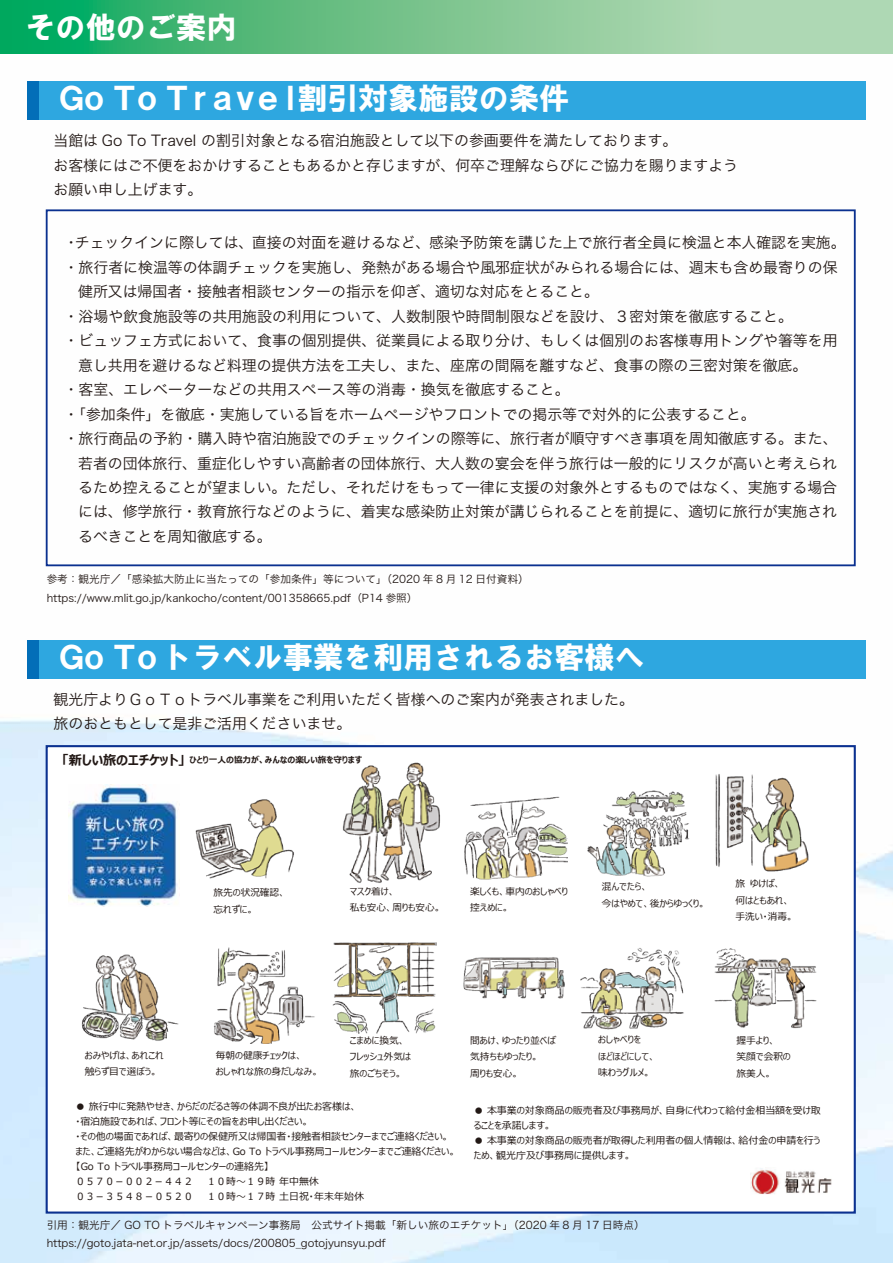
<style>
.page{position:relative;width:893px;height:1263px;background:#fff}
.page>*{position:absolute;margin:0;border:0;box-sizing:border-box;transform-origin:0 0}
.t1{font:30.15px "HG Soei Kakugothic UB";color:#fff}
.t2{font:30.15px "HG Soei Kakugothic UB";letter-spacing:-.125em;color:#fff}
.t3{font:14.85px/24.5px "Hira Kaku Std N W3";color:#221815}
.t4{font:10.65px/18.6px "Hira Kaku Std N W3";color:#221815}
.t5{font:9.9px/14.9px "Meiryo UI";color:#221815}
.t6{font:9.75px/16.5px "Meiryo UI";color:#221815}
.t7{font:700 8.7px "Meiryo UI";color:#221815}
.s1{font-size:13.2px}
</style>
<div class="page">
<img style="left:0;top:209px;width:893px;height:1054px">
<div style="left:27px;top:81px;width:839px;height:39px;background:#2ea7e0"></div>
<div style="left:27px;top:81px;width:12px;height:39px;background:#036eb8"></div>
<div style="left:27px;top:640px;width:839px;height:38px;background:#2ea7e0"></div>
<div style="left:27px;top:640px;width:12px;height:38px;background:#036eb8"></div>
<svg style="left:0;top:0;width:893px;height:54px;background:#71c38e"></svg>
<div style="left:46px;top:209px;width:810px;height:357px;border:2px solid #0b3190"></div>
<div style="left:46px;top:745px;width:810px;height:468px;background:#fff;border:2px solid #0b3190"></div>
<img style="left:750px;top:1168px;width:82px;height:26px">
<img style="left:342px;top:762px;width:98px;height:121px">
<img style="left:464px;top:796px;width:103px;height:84px">
<img style="left:587px;top:790px;width:102px;height:86px">
<img style="left:213px;top:947px;width:102px;height:97px">
<img style="left:195px;top:799px;width:99px;height:80px">
<img style="left:715px;top:774px;width:94px;height:98px">
<img style="left:81px;top:954px;width:98px;height:87px">
<img style="left:69px;top:784px;width:110px;height:123px">
<img style="left:333px;top:942px;width:104px;height:91px">
<img style="left:714px;top:948px;width:103px;height:81px">
<img style="left:581px;top:948px;width:103px;height:82px">
<img style="left:463px;top:957px;width:102px;height:42px">
<h1 class="t1" style="left:25px;top:12px;width:213px">その他のご案内</h1>
<h1 class="t2" style="left:57px;top:83px;width:514px">Ｇｏ Ｔｏ Ｔｒａｖｅｌ割引対象施設の条件</h1>
<p class="t3" style="left:54px;top:128px;width:686px">当館は Go To Travel の割引対象となる宿泊施設として以下の参画要件を満たしております。<br>お客様にはご不便をおかけすることもあるかと存じますが、何卒ご理解ならびにご協力を賜りますようお願い申し上げます。</p>
<p class="t3" style="left:64px;top:230px;width:783px">・チェックインに際しては、直接の対面を避けるなど、感染予防策を講じた上で旅行者全員に検温と本人確認を実施。</p>
<p class="t3" style="left:64px;top:255px;width:775px">・旅行者に検温等の体調チェックを実施し、発熱がある場合や風邪症状がみられる場合には、週末も含め最寄りの保</p>
<p class="t3" style="left:78px;top:279px;width:522px">健所又は帰国者・接触者相談センターの指示を仰ぎ、適切な対応をとること。</p>
<p class="t3" style="left:64px;top:304px;width:731px">・浴場や飲食施設等の共用施設の利用について、人数制限や時間制限などを設け、３密対策を徹底すること。</p>
<p class="t3" style="left:64px;top:328px;width:775px">・ビュッフェ方式において、食事の個別提供、従業員による取り分け、もしくは個別のお客様専用トングや箸等を用</p>
<p class="t3" style="left:78px;top:353px;width:731px">意し共用を避けるなど料理の提供方法を工夫し、また、座席の間隔を離すなど、食事の際の三密対策を徹底。</p>
<p class="t3" style="left:64px;top:377px;width:507px">・客室、エレベーターなどの共用スペース等の消毒・換気を徹底すること。</p>
<p class="t3" style="left:64px;top:402px;width:694px">・「参加条件」を徹底・実施している旨をホームページやフロントでの掲示等で対外的に公表すること。</p>
<p class="t3" style="left:64px;top:426px;width:775px">・旅行商品の予約・購入時や宿泊施設でのチェックインの際等に、旅行者が順守すべき事項を周知徹底する。また、</p>
<p class="t3" style="left:78px;top:450px;width:760px">若者の団体旅行、重症化しやすい高齢者の団体旅行、大人数の宴会を伴う旅行は一般的にリスクが高いと考えられ</p>
<p class="t3" style="left:78px;top:475px;width:760px">るため控えることが望ましい。ただし、それだけをもって一律に支援の対象外とするものではなく、実施する場合</p>
<p class="t3" style="left:78px;top:499px;width:760px">には、修学旅行・教育旅行などのように、着実な感染防止対策が講じられることを前提に、適切に旅行が実施され</p>
<p class="t3" style="left:78px;top:524px;width:195px">るべきことを周知徹底する。</p>
<p class="t4" style="left:47px;top:570px;width:484px">参考：観光庁／「感染拡大防止に当たっての「参加条件」等について」（2020 年 8 月 12 日付資料）https://www.mlit.go.jp/kankocho/content/001358665.pdf（P14 参照）</p>
<h1 class="t1" style="left:57px;top:642px;width:590px">Ｇｏ Ｔｏ トラベル事業を利用されるお客様へ</h1>
<p class="t3" style="left:54px;top:687px;width:582px">観光庁よりＧｏＴｏトラベル事業をご利用いただく皆様へのご案内が発表されました。旅のおともとして是非ご活用くださいませ。　　　　　　</p>
<p class="t7" style="left:62px;top:753px;width:302px"><span class="s1">「新しい旅のエチケット」</span>ひとり一人の協力が、みんなの楽しい旅を守ります</p>
<p class="t6" style="left:85px;top:1047px;width:80px">おみやげは、あれこれ触らず目で選ぼう。</p>
<p class="t6" style="left:213px;top:885px;width:74px">旅先の状況確認、忘れずに。</p>
<p class="t6" style="left:350px;top:883px;width:93px">マスク着け、<br>私も安心、周りも安心。</p>
<p class="t6" style="left:736px;top:876px;width:59px">旅ゆけば、<br>何はともあれ、手洗い・消毒。</p>
<p class="t6" style="left:470px;top:883px;width:99px">楽しくも、車内のおしゃべり控えめに。</p>
<p class="t6" style="left:602px;top:879px;width:105px">混んでたら、<br>今はやめて、後からゆっくり。</p>
<p class="t6" style="left:216px;top:1047px;width:105px">毎朝の健康チェックは、<br>おしゃれな旅の身だしなみ。</p>
<p class="t6" style="left:350px;top:1032px;width:63px">こまめに換気、フレッシュ外気は旅のごちそう。</p>
<p class="t6" style="left:470px;top:1032px;width:87px">間あけ、ゆったり並べ、ば気持ちもゆったり。<br>周りも安心。</p>
<p class="t6" style="left:736px;top:1032px;width:56px">握手より、<br>笑顔で会釈の旅美人。</p>
<p class="t6" style="left:598px;top:1032px;width:59px">おしゃべりを<br>ほどほどにして、味わうグルメ。</p>
<p class="t5" style="left:75px;top:1100px;width:382px">● 旅行中に発熱やせき、からだのだるさ等の体調不良が出たお客様は、<br>・宿泊施設であれば、フロント等にその旨をお申し出ください。<br>・その他の場面であれば、最寄りの保健所又は帰国者・接触者相談センターまでご連絡ください。また、ご連絡先がわからない場合などは、Go To トラベル事務局コールセンターまでご連絡ください。【Go To トラベル事務局コールセンターの連絡先】<br>０５７０－００２－４４２　　１０時～１９時年中無休<br>０３－３５４８－０５２０　　１０時～１７時土日祝・年末年始休</p>
<p class="t5" style="left:474px;top:1104px;width:349px">● 本事業の対象商品の販売者及び事務局が、自身に代わって給付金相当額を受け取ることを承諾します。</p>
<p class="t5" style="left:474px;top:1134px;width:348px">● 本事業の対象商品の販売者が取得した利用者の個人情報は、給付金の申請を行うため、観光庁及び事務局に提供します。</p>
<p class="t4" style="left:47px;top:1215px;width:600px">引用：観光庁／ GO TO トラベルキャンペーン事務局　公式サイト掲載「新しい旅のエチケット」（2020 年 8 月 17 日時点）https://goto.jata-net.or.jp/assets/docs/200805_gotojyunsyu.pdf</p>
</div>
